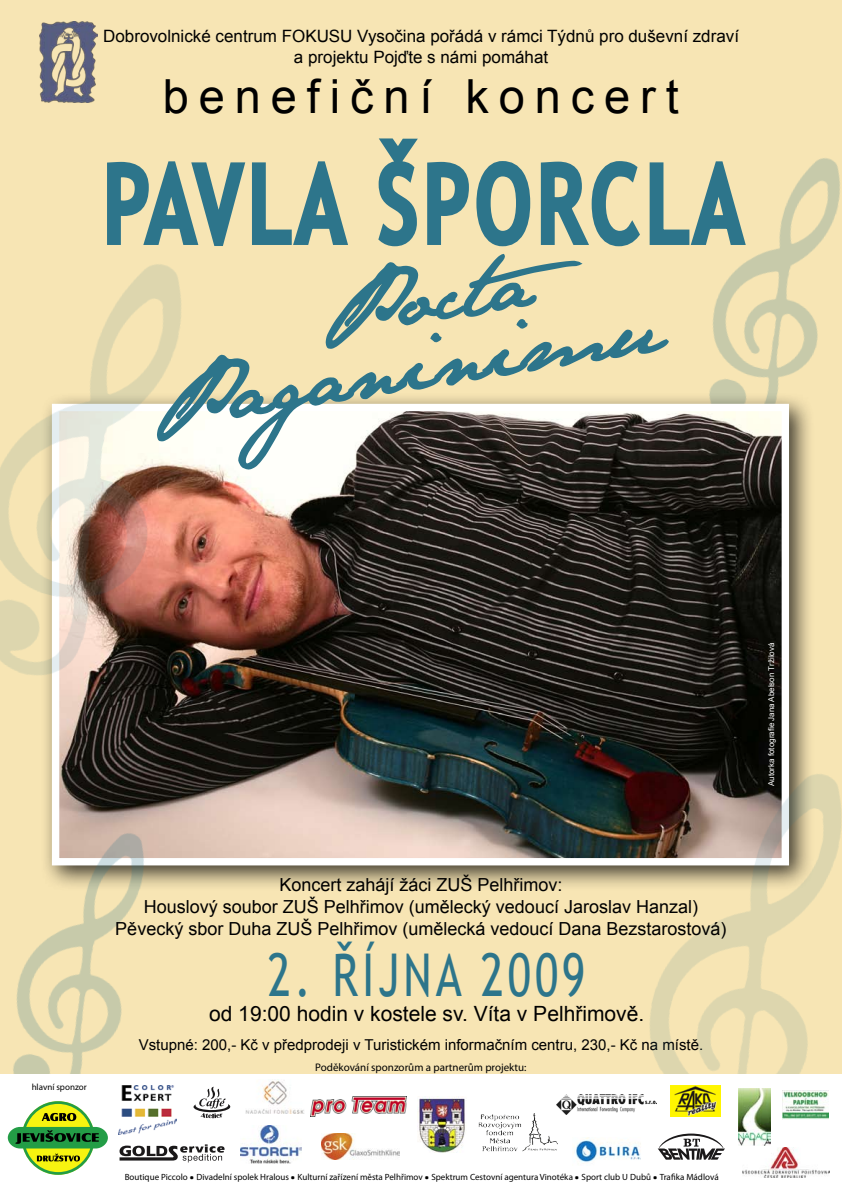
<style>
.page{position:relative;width:842px;height:1191px;background:#f7e5b4}
.page>*{position:absolute;margin:0;border:0;box-sizing:border-box;transform-origin:0 0}
.t1{font:107px "Trebuchet MS";letter-spacing:.09em;color:#2d758b;scale:.75 1}
.t2{font:77px/65px "Jane Austen";color:#2d758b}
.t3{font:59px "Trebuchet MS";letter-spacing:.09em;color:#2d758b;scale:.75 1}
.t4{font:47px "Arial";letter-spacing:.21em;color:#000}
.t5{font:21px "Arial";color:#000}
.t6{font:18px/21.6px "Arial";color:#000;text-align:center}
.t7{font:17px/20.4px "Arial";color:#000;text-align:center}
.t8{font:15px "Arial";color:#000}
.t9{font:11px "Myriad Pro";color:#000}
.t10{font:9px "Myriad Pro";color:#000}
.t11{font:8px "Arial";color:#fff}
.s1{font-family:"Diavlo"}
</style>
<div class="page">
<img style="left:749px;top:158px;width:91px;height:233px">
<div style="left:39px;top:391px;width:782px;height:507px;background:#000;opacity:.75"></div>
<img style="left:60px;top:412px;width:721px;height:445px">
<svg style="left:107px;top:138px;width:642px;height:332px"></svg>
<img style="left:13px;top:789px;width:211px;height:285px">
<img style="left:0;top:197px;width:303px;height:532px">
<img style="left:537px;top:707px;width:305px;height:367px">
<div style="left:0;top:1074px;width:842px;height:117px;background:#fff"></div>
<svg style="left:8px;top:1101px;width:100px;height:73px"></svg>
<img style="left:738px;top:1089px;width:32px;height:56px">
<img style="left:245px;top:1079px;width:59px;height:35px">
<img style="left:40px;top:22px;width:58px;height:80px">
<img style="left:119px;top:1085px;width:58px;height:49px">
<img style="left:241px;top:1125px;width:61px;height:38px">
<img style="left:556px;top:1094px;width:100px;height:20px">
<img style="left:311px;top:1097px;width:95px;height:19px">
<img style="left:671px;top:1085px;width:49px;height:31px">
<img style="left:743px;top:1147px;width:86px;height:31px">
<img style="left:573px;top:1137px;width:68px;height:25px">
<img style="left:479px;top:1113px;width:78px;height:39px">
<img style="left:417px;top:1096px;width:48px;height:56px">
<img style="left:782px;top:1090px;width:46px;height:30px">
<svg style="left:120px;top:1144px;width:105px;height:18px"></svg>
<svg style="left:193px;top:1086px;width:38px;height:32px"></svg>
<svg style="left:658px;top:1133px;width:67px;height:26px"></svg>
<img style="left:321px;top:1133px;width:79px;height:26px">
<p class="t7" style="left:103px;top:26px;width:637px">Dobrovolnické centrum FOKUSU Vysočina pořádá v rámci Týdnů pro duševní zdraví a projektu Pojďte s námi pomáhat</p>
<h3 class="t4" style="left:163px;top:66px;width:517px">benefiční koncert</h3>
<h1 class="t1" style="left:104px;top:141px;width:852px">PAVLA ŠPORCLA</h1>
<h2 class="t2" style="left:132px;top:308px;width:523px;text-indent:181px;rotate:-9deg">Pocta<br>Paganinimu</h2>
<p class="t10" style="left:32px;top:1081px;width:57px">hlavní sponzor</p>
<p class="t6" style="left:115px;top:874px;width:613px">Koncert zahájí žáci ZUŠ Pelhřimov:<br>Houslový soubor ZUŠ Pelhřimov (umělecký vedoucí Jaroslav Hanzal)<br>Pěvecký sbor Duha ZUŠ Pelhřimov (umělecká vedoucí Dana Bezstarostová)</p>
<h3 class="t3" style="left:268px;top:940px;width:425px">2. ŘÍJNA 2009</h3>
<p class="t5" style="left:209px;top:999px;width:437px">od 19:00 hodin v kostele sv. Víta v Pelhřimově.</p>
<p class="t8" style="left:139px;top:1035px;width:566px">Vstupné: 200,- Kč v předprodeji v Turistickém informačním centru, 230,- Kč na místě.</p>
<p class="t9" style="left:315px;top:1060px;width:213px">Poděkování sponzorům a partnerům projektu:</p>
<p class="t10" style="left:125px;top:1171px;width:595px">Boutique Piccolo <span class="s1">•</span> Divadelní spolek Hralous <span class="s1">•</span> Kulturní zařízení města Pelhřimov <span class="s1">•</span> Spektrum Cestovní agentura Vinotéka <span class="s1">•</span> Sport club U Dubů <span class="s1">•</span> Trafika Mádlová</p>
<p class="t11" style="left:766px;top:786px;width:145px;rotate:-90deg">Autorka fotografie Jana Abelson Tržilová</p>
</div>
